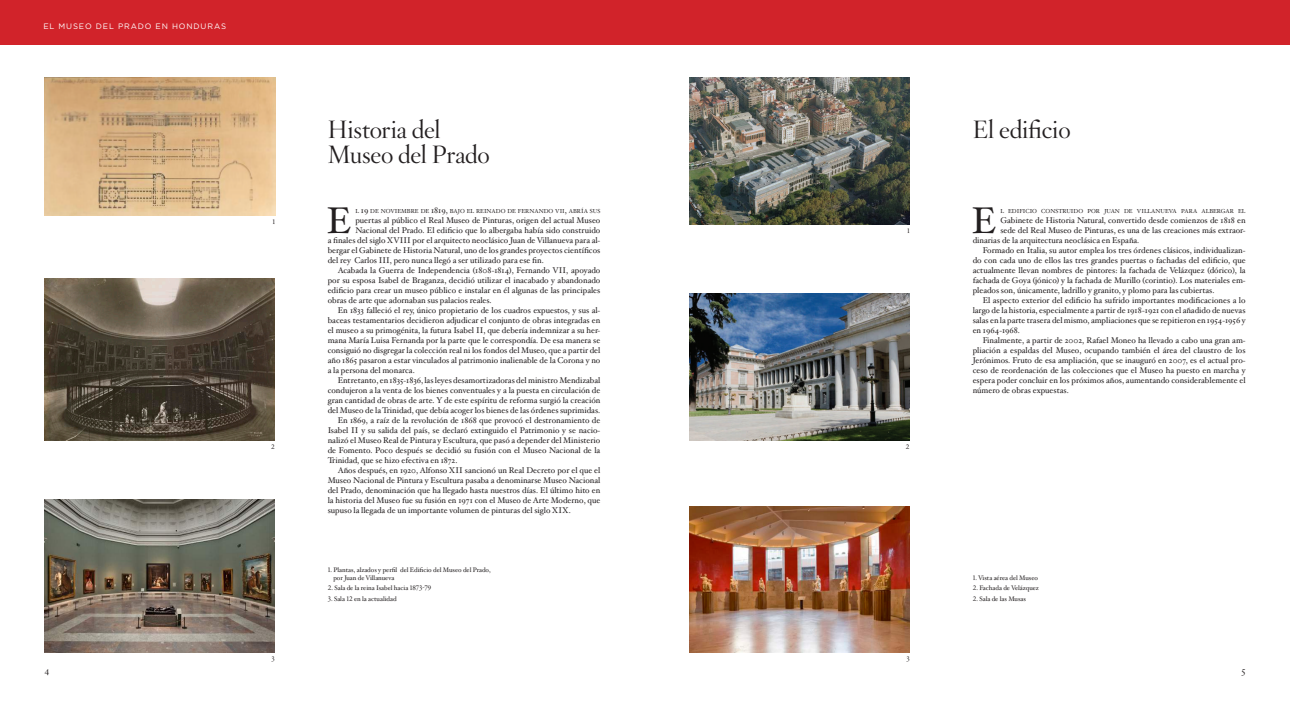
<style>
.page{position:relative;width:1290px;height:720px;background:#fff}
.page>*{position:absolute;margin:0;border:0;box-sizing:border-box;transform-origin:0 0}
.t1{font:37.19px "Hoefler Text";color:#231f20}
.t2{font:24.5px/24.5px "Hoefler Titling HTF Lt Roman";letter-spacing:-.01em;color:#231f20}
.t3{font:8.31px "Hoefler Text";color:#231f20}
.t4{font:8.31px "Hoefler Text Roman Alt";color:#231f20}
.t5{font:7.88px "Gotham";letter-spacing:.11em;color:#fff}
.t6{font:6.56px/7.9px "Hoefler Text";color:#231f20}
.t7{font:6.56px "Hoefler Text Roman Alt";color:#231f20}
.t8{font:5.86px "Hoefler Text";color:#231f20}
.s1{font-size:8.31px}
.s2{font-family:"Hoefler Text Roman Alt"}
</style>
<div class="page">
<img style="left:44px;top:78px;width:231px;height:138px">
<img style="left:45px;top:278px;width:230px;height:162px">
<img style="left:44px;top:499px;width:231px;height:153px">
<div style="left:0;top:0;width:1290px;height:45px;background:#d1232a"></div>
<img style="left:689px;top:78px;width:221px;height:146px">
<img style="left:689px;top:293px;width:220px;height:147px">
<img style="left:689px;top:506px;width:221px;height:146px">
<p class="t5" style="left:43px;top:22px;width:184px">EL MUSEO DEL PRADO EN HONDURAS</p>
<p class="t7" style="left:272px;top:219px;width:4px">1</p>
<p class="t7" style="left:271px;top:443px;width:5px">2</p>
<p class="t7" style="left:272px;top:655px;width:5px">3</p>
<h2 class="t2" style="left:328px;top:117px;width:163px">Historia del<br>Museo del Prado</h2>
<h2 class="t2" style="left:973px;top:117px;width:100px">El edificio</h2>
<h1 class="t1" style="left:327px;top:199px;width:26px">E</h1>
<p class="t8" style="left:355px;top:208px;width:246px">L <span class="s1">19</span> DE NOVIEMBRE DE <span class="s1">1819,</span> BAJO EL REINADO DE FERNANDO VII<span class="s1">,</span> ABRÍA SUS</p>
<p class="t3" style="left:355px;top:215px;width:246px">puertas al público el Real Museo de Pinturas, origen del actual Museo</p>
<p class="t3" style="left:355px;top:225px;width:246px">Nacional del Prado. El edificio que lo albergaba había sido construido</p>
<p class="t3" style="left:328px;top:235px;width:274px">a finales del siglo XVIII por el arquitecto neoclásico Juan de Villanueva para al-</p>
<p class="t3" style="left:328px;top:245px;width:274px">bergar el Gabinete de Historia Natural, uno de los grandes proyectos científicos</p>
<p class="t3" style="left:328px;top:255px;width:217px">del rey Carlos III, pero nunca llegó a ser utilizado para ese fin.</p>
<p class="t3" style="left:338px;top:265px;width:264px">Acabada la Guerra de Independencia (1808-1814), Fernando VII, apoyado</p>
<p class="t3" style="left:328px;top:275px;width:274px">por su esposa Isabel de Braganza, decidió utilizar el inacabado y abandonado</p>
<p class="t3" style="left:328px;top:285px;width:274px">edificio para crear un museo público e instalar en él algunas de las principales</p>
<p class="t3" style="left:328px;top:295px;width:165px">obras de arte que adornaban sus palacios reales.</p>
<p class="t3" style="left:338px;top:305px;width:264px">En 1833 falleció el rey, único propietario de los cuadros expuestos, y sus al-</p>
<p class="t3" style="left:328px;top:315px;width:274px">baceas testamentarios decidieron adjudicar el conjunto de obras integradas en</p>
<p class="t3" style="left:328px;top:325px;width:274px">el museo a su primogénita, la futura Isabel II, que debería indemnizar a su her-</p>
<p class="t3" style="left:328px;top:335px;width:274px">mana María Luisa Fernanda por la parte que le correspondía. De esa manera se</p>
<p class="t3" style="left:328px;top:345px;width:274px">consiguió no disgregar la colección real ni los fondos del Museo, que a partir del</p>
<p class="t3" style="left:328px;top:355px;width:274px">año 1865 pasaron a estar vinculados al patrimonio inalienable de la Corona y no</p>
<p class="t3" style="left:328px;top:365px;width:88px">a la persona del monarca.</p>
<p class="t3" style="left:338px;top:375px;width:264px">Entretanto, en 1835-1836, las leyes desamortizadoras del ministro Mendizabal</p>
<p class="t3" style="left:328px;top:385px;width:274px">condujeron a la venta de los bienes conventuales y a la puesta en circulación de</p>
<p class="t3" style="left:328px;top:395px;width:274px">gran cantidad de obras de arte. Y de este espíritu de reforma surgió la creación</p>
<p class="t3" style="left:328px;top:405px;width:274px">del Museo de la Trinidad, que debía acoger los bienes de las órdenes suprimidas.</p>
<p class="t3" style="left:338px;top:415px;width:264px">En 1869, a raíz de la revolución de 1868 que provocó el destronamiento de</p>
<p class="t3" style="left:328px;top:425px;width:274px">Isabel II y su salida del país, se declaró extinguido el Patrimonio y se nacio-</p>
<p class="t3" style="left:328px;top:435px;width:274px">nalizó el Museo Real de Pintura y Escultura, que pasó a depender del Ministerio</p>
<p class="t3" style="left:328px;top:445px;width:274px">de Fomento. Poco después se decidió su fusión con el Museo Nacional de la</p>
<p class="t3" style="left:328px;top:455px;width:131px">Trinidad, que se hizo efectiva en 1872.</p>
<p class="t3" style="left:338px;top:465px;width:264px">Años después, en 1920, Alfonso XII sancionó un Real Decreto por el que el</p>
<p class="t3" style="left:328px;top:475px;width:274px">Museo Nacional de Pintura y Escultura pasaba a denominarse Museo Nacional</p>
<p class="t3" style="left:328px;top:485px;width:274px">del Prado, denominación que ha llegado hasta nuestros días. El último hito en</p>
<p class="t3" style="left:328px;top:495px;width:274px">la historia del Museo fue su fusión en 1971 con el Museo de Arte Moderno, que</p>
<p class="t3" style="left:328px;top:505px;width:244px">supuso la llegada de un importante volumen de pinturas del siglo XIX.</p>
<p class="t6" style="left:333px;top:565px;width:159px;text-indent:-6px"><span class="s2">1</span>. Plantas, alzados y perfil del Edificio del Museo del Prado, por Juan de Villanueva</p>
<p class="t6" style="left:328px;top:584px;width:105px"><span class="s2">2</span>. Sala de la reina Isabel hacia <span class="s2">1873-79</span></p>
<p class="t6" style="left:328px;top:594px;width:70px"><span class="s2">3</span>. Sala <span class="s2">12</span> en la actualidad</p>
<p class="t7" style="left:907px;top:228px;width:4px">1</p>
<p class="t7" style="left:906px;top:444px;width:5px">2</p>
<p class="t7" style="left:906px;top:655px;width:5px">3</p>
<h1 class="t1" style="left:971px;top:199px;width:26px">E</h1>
<p class="t8" style="left:1000px;top:208px;width:247px">L EDIFICIO CONSTRUIDO POR JUAN DE VILLANUEVA PARA ALBERGAR EL</p>
<p class="t3" style="left:1000px;top:215px;width:247px">Gabinete de Historia Natural, convertido desde comienzos de 1818 en</p>
<p class="t3" style="left:1000px;top:225px;width:247px">sede del Real Museo de Pinturas, es una de las creaciones más extraor-</p>
<p class="t3" style="left:973px;top:235px;width:168px">dinarias de la arquitectura neoclásica en España.</p>
<p class="t3" style="left:982px;top:245px;width:264px">Formado en Italia, su autor emplea los tres órdenes clásicos, individualizan-</p>
<p class="t3" style="left:973px;top:255px;width:274px">do con cada uno de ellos las tres grandes puertas o fachadas del edificio, que</p>
<p class="t3" style="left:973px;top:265px;width:274px">actualmente llevan nombres de pintores: la fachada de Velázquez (dórico), la</p>
<p class="t3" style="left:973px;top:275px;width:274px">fachada de Goya (jónico) y la fachada de Murillo (corintio). Los materiales em-</p>
<p class="t3" style="left:973px;top:285px;width:243px">pleados son, únicamente, ladrillo y granito, y plomo para las cubiertas.</p>
<p class="t3" style="left:982px;top:295px;width:264px">El aspecto exterior del edificio ha sufrido importantes modificaciones a lo</p>
<p class="t3" style="left:973px;top:305px;width:274px">largo de la historia, especialmente a partir de 1918-1921 con el añadido de nuevas</p>
<p class="t3" style="left:973px;top:315px;width:274px">salas en la parte trasera del mismo, ampliaciones que se repitieron en 1954-1956 y</p>
<p class="t3" style="left:973px;top:325px;width:49px">en 1964-1968.</p>
<p class="t3" style="left:982px;top:335px;width:264px">Finalmente, a partir de 2002, Rafael Moneo ha llevado a cabo una gran am-</p>
<p class="t3" style="left:973px;top:345px;width:274px">pliación a espaldas del Museo, ocupando también el área del claustro de los</p>
<p class="t3" style="left:973px;top:355px;width:274px">Jerónimos. Fruto de esa ampliación, que se inauguró en 2007, es el actual pro-</p>
<p class="t3" style="left:973px;top:365px;width:274px">ceso de reordenación de las colecciones que el Museo ha puesto en marcha y</p>
<p class="t3" style="left:973px;top:375px;width:274px">espera poder concluir en los próximos años, aumentando considerablemente el</p>
<p class="t3" style="left:973px;top:385px;width:97px">número de obras expuestas.</p>
<p class="t6" style="left:973px;top:573px;width:67px"><span class="s2">1</span>. Vista aérea del Museo</p>
<p class="t6" style="left:973px;top:584px;width:68px"><span class="s2">2</span>. Fachada de Velázquez</p>
<p class="t6" style="left:973px;top:594px;width:55px"><span class="s2">2</span>. Sala de las Musas</p>
<p class="t4" style="left:45px;top:668px;width:6px">4</p>
<p class="t4" style="left:1241px;top:668px;width:5px">5</p>
</div>
